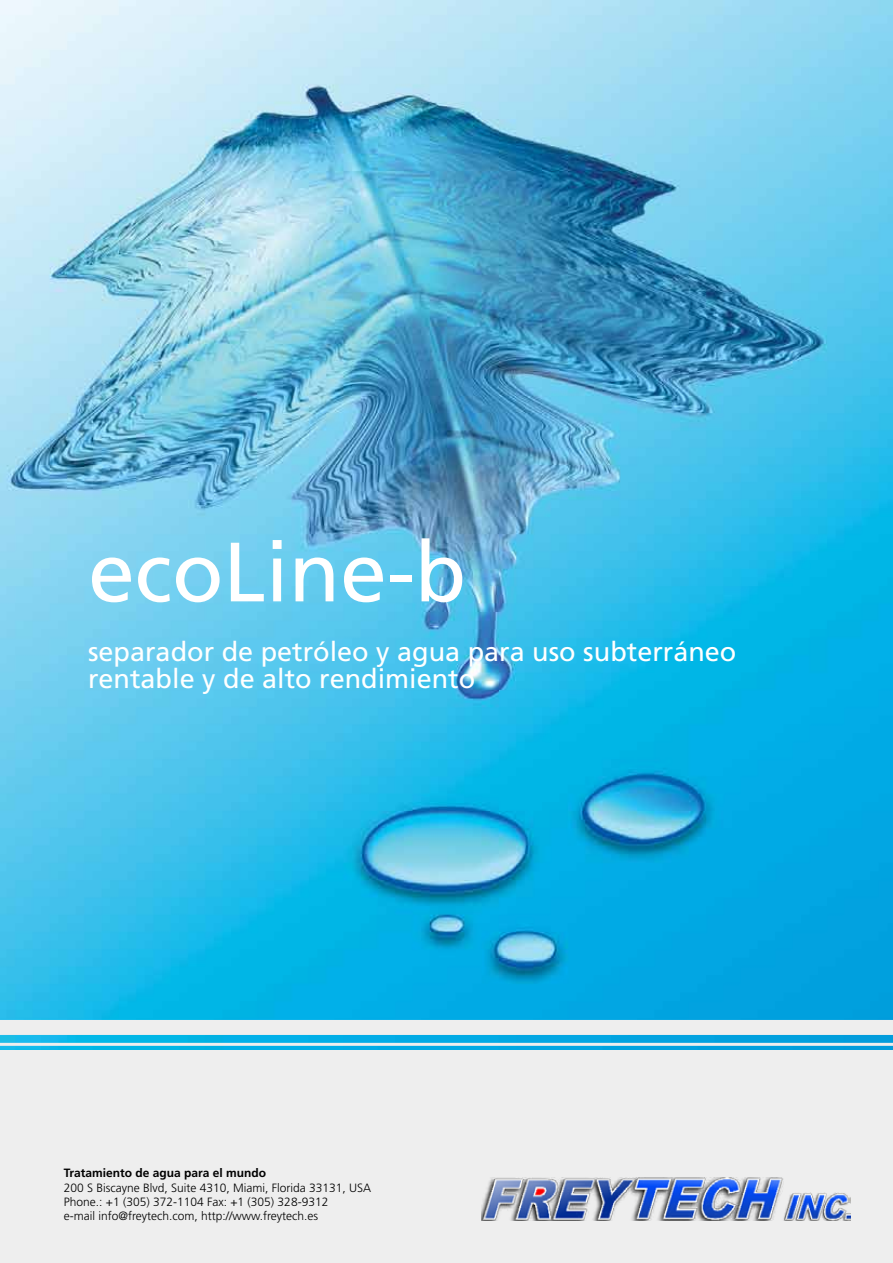
<style>
.page{position:relative;width:893px;height:1263px;background:#fff}
.page>*{position:absolute;margin:0;border:0;box-sizing:border-box;transform-origin:0 0}
.t1{font:84px "Frutiger";color:#fff}
.t2{font:27px/27px "Frutiger";color:#fff}
.t3{font:300 12px/14.4px "Frutiger";color:#000}
.t4{font:700 12px "Frutiger";color:#000}
</style>
<div class="page">
<div style="left:0;top:0;width:893px;height:1262px;background:#eee"></div>
<img style="left:0;top:0;width:893px;height:1050px">
<hr style="left:0;top:1043px;width:893px;height:3px;background:#eee">
<div style="left:0;top:1020px;width:893px;height:15px;background:#eee"></div>
<img style="left:482px;top:1177px;width:368px;height:43px">
<h1 class="t1" style="left:88px;top:523px;width:380px">ecoLine-b</h1>
<h2 class="t2" style="left:88px;top:638px;width:650px">separador de petróleo y agua para uso subterráneo rentable y de alto rendimiento</h2>
<p class="t4" style="left:64px;top:1166px;width:204px">Tratamiento de agua para el mundo</p>
<p class="t3" style="left:64px;top:1180px;width:309px">200 S Biscayne Blvd, Suite 4310, Miami, Florida 33131, USA<br>Phone.: +1 (305) 372-1104 Fax: +1 (305) 328-9312<br>e-mail info@freytech.com, http://www.freytech.es</p>
</div>
